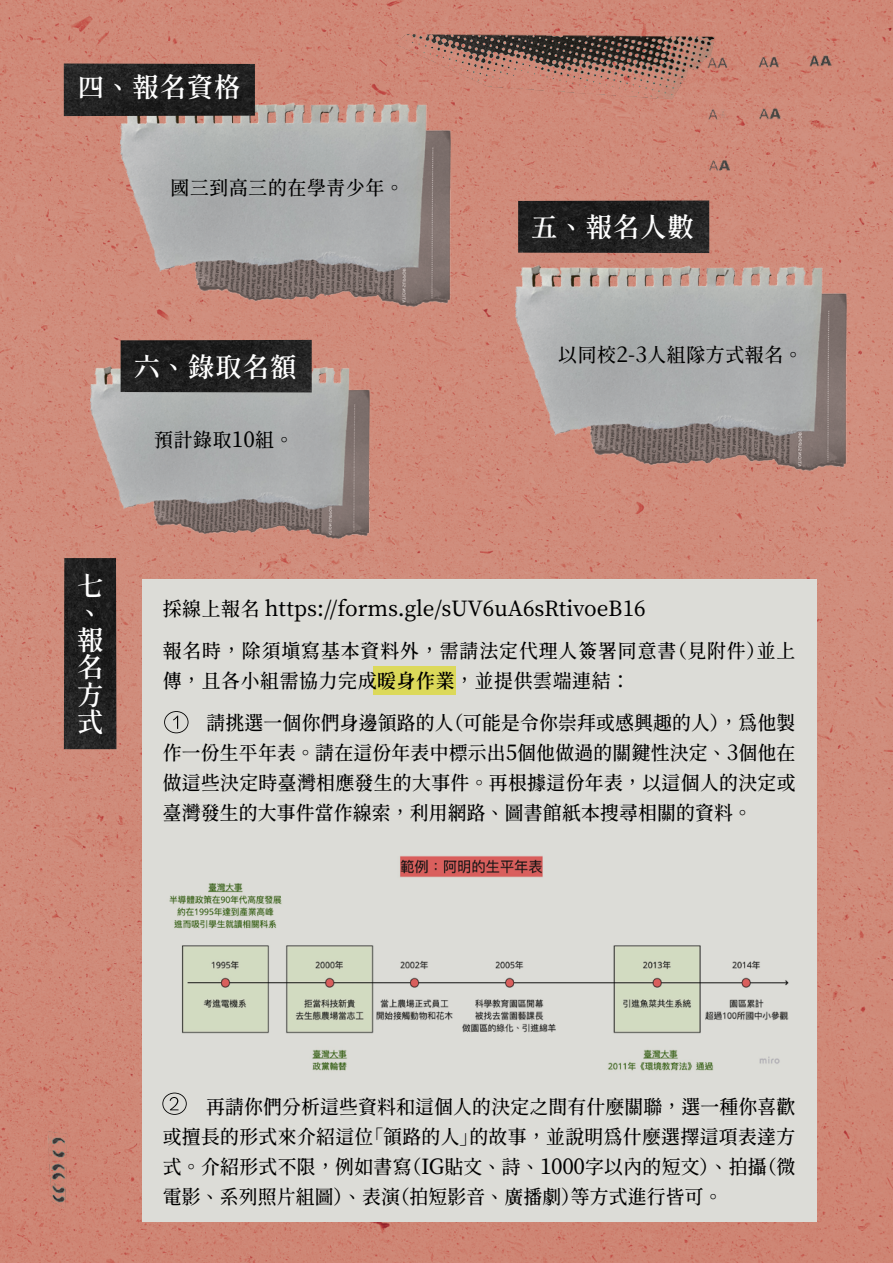
<style>
.page{position:relative;width:893px;height:1263px;background:#fff}
.page>*{position:absolute;margin:0;border:0;box-sizing:border-box;transform-origin:0 0}
.t1{font:600 27px/27.3px "Gen Wan Min TW";letter-spacing:.01em;color:#fff}
.t2{font:21px "Gen Wan Min TW M";color:#000}
.t3{font:19.5px/30px "Gen Wan Min TW M";letter-spacing:-.015em;color:#000;text-align:justify}
.t4{font:19.5px/30px "Gen Wan Min TW M";letter-spacing:.015em;color:#000}
.s1{font-size:21px}
.s2{font-size:19.5px}
.s3{font-family:"Gen Wan Min TW";font-weight:600}
</style>
<div class="page">
<img style="left:0;top:0;width:893px;height:1263px">
<img style="left:360px;top:34px;width:486px;height:256px">
<img style="left:5px;top:1098px;width:117px;height:140px">
<div style="left:142px;top:579px;width:674px;height:643px;background:#dcdcd7"></div>
<img style="left:515px;top:266px;width:331px;height:204px">
<img style="left:121px;top:103px;width:329px;height:203px">
<img style="left:90px;top:366px;width:279px;height:172px">
<img style="left:64px;top:64px;width:191px;height:52px">
<img style="left:64px;top:558px;width:52px;height:191px">
<img style="left:518px;top:200px;width:191px;height:53px">
<img style="left:121px;top:340px;width:191px;height:52px">
<img style="left:169px;top:856px;width:620px;height:215px">
<svg style="left:164px;top:711px;width:24px;height:22px"></svg>
<svg style="left:162px;top:1092px;width:25px;height:23px"></svg>
<div style="left:373px;top:666px;width:83px;height:29px;background:#dcd95a"></div>
<h1 class="t1" style="left:78px;top:74px;width:165px">四、報名資格</h1>
<p class="t3" style="left:170px;top:173px;width:235px">國三到高三的在學靑少年。</p>
<h1 class="t1" style="left:133px;top:354px;width:165px">六、錄取名額</h1>
<p class="t3" style="left:154px;top:425px;width:142px">預計錄取<span class="s1">10</span>組。</p>
<h1 class="t1" style="left:531px;top:214px;width:165px">五、報名人數</h1>
<p class="t3" style="left:558px;top:340px;width:247px">以同校<span class="s1">2-3</span>人組隊方式報名。</p>
<h1 class="t1" style="left:77px;top:572px;width:27px">七、報名方式</h1>
<p class="t2" style="left:162px;top:596px;width:485px"><span class="s2">採線上報名</span> https://forms.gle/sUV6uA6sRtivoeB16</p>
<p class="t4" style="left:162px;top:637px;width:635px">報名時，除須塡寫基本資料外，需請法定代理人簽署同意書（見附件）並上傳，且各小組需協力完成<span class="s3">暖身作業</span>，並提供雲端連結：</p>
<p class="t3" style="left:162px;top:709px;width:635px;text-indent:44px">請挑選一個你們身邊領路的人（可能是令你崇拜或感興趣的人），為他製作一份生平年表。請在這份年表中標示出<span class="s1">5</span>個他做過的關鍵性決定、<span class="s1">3</span>個他在做這些決定時臺灣相應發生的大事件。再根據這份年表，以這個人的決定或臺灣發生的大事件當作線索，利用網路、圖書館紙本搜尋相關的資料。</p>
<p class="t3" style="left:162px;top:1093px;width:635px;text-indent:43px">再請你們分析這些資料和這個人的決定之間有什麼關聯，選一種你喜歡或擅長的形式來介紹這位「領路的人」的故事，並說明為什麼選擇這項表達方式。介紹形式不限，例如書寫（<span class="s1">IG</span>貼文、詩、<span class="s1">1000</span>字以內的短文）、拍攝（微電影、系列照片組圖）、表演（拍短影音、廣播劇）等方式進行皆可。</p>
</div>
